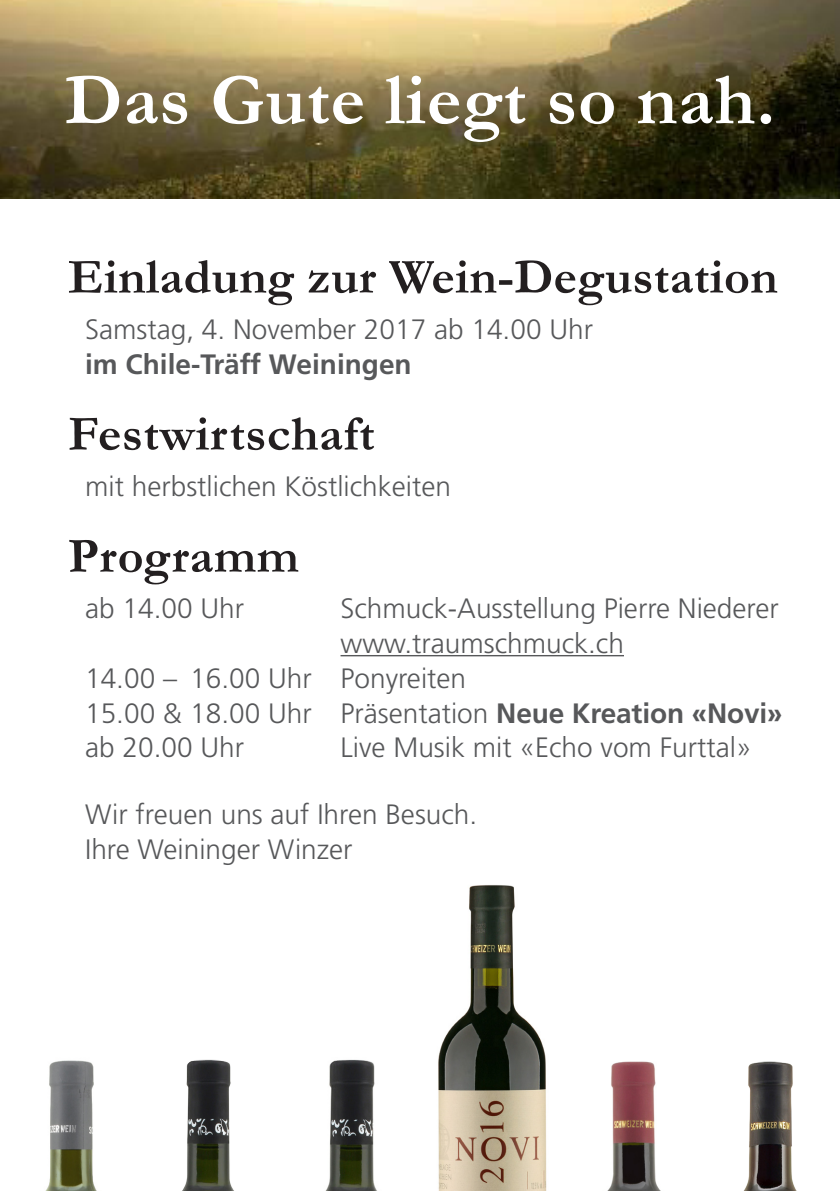
<style>
.page{position:relative;width:840px;height:1191px;background:#fff}
.page>*{position:absolute;margin:0;border:0;box-sizing:border-box;transform-origin:0 0}
.t1{font:700 74px "Garamond";letter-spacing:.01em;color:#fff}
.t2{font:700 50px "Garamond";letter-spacing:.005em;color:#231f20}
.t3{font:300 28px/34.8px "Frutiger LT";color:#57585a}
.t4{font:700 28px "Frutiger LT";color:#57585a}
.s1{font-weight:700}
</style>
<div class="page">
<img style="left:182px;top:1059px;width:52px;height:132px">
<img style="left:743px;top:1061px;width:54px;height:130px">
<img style="left:607px;top:1061px;width:54px;height:130px">
<img style="left:325px;top:1059px;width:52px;height:132px">
<img style="left:45px;top:1060px;width:52px;height:131px">
<img style="left:438px;top:885px;width:109px;height:306px">
<img style="left:0;top:0;width:839px;height:198px">
<hr style="left:340px;top:655px;width:283px;height:1px;background:#57585a">
<h1 class="t1" style="left:65px;top:50px;width:711px">Das Gute liegt so nah.</h1>
<h2 class="t2" style="left:68px;top:243px;width:711px">Einladung zur Wein-Degustation</h2>
<p class="t3" style="left:85px;top:312px;width:509px">Samstag, 4. November 2017 ab 14.00 Uhr</p>
<p class="t4" style="left:85px;top:347px;width:328px">im Chile-Träff Weiningen</p>
<h2 class="t2" style="left:68px;top:400px;width:308px">Festwirtschaft</h2>
<p class="t3" style="left:85px;top:469px;width:367px">mit herbstlichen Köstlichkeiten</p>
<h2 class="t2" style="left:68px;top:522px;width:232px">Programm</h2>
<p class="t3" style="left:85px;top:591px;width:160px">ab 14.00 Uhr</p>
<p class="t3" style="left:340px;top:591px;width:439px">Schmuck-Ausstellung Pierre Niederer</p>
<p class="t3" style="left:340px;top:626px;width:285px">www.traumschmuck.ch</p>
<p class="t3" style="left:85px;top:661px;width:382px">14.00 – 16.00 Uhr Ponyreiten</p>
<p class="t3" style="left:85px;top:696px;width:698px">15.00 &amp; 18.00 Uhr Präsentation <span class="s1">Neue Kreation «Novi»</span></p>
<p class="t3" style="left:85px;top:730px;width:160px">ab 20.00 Uhr</p>
<p class="t3" style="left:340px;top:730px;width:412px">Live Musik mit «Echo vom Furttal»</p>
<p class="t3" style="left:85px;top:797px;width:393px">Wir freuen uns auf Ihren Besuch.<br>Ihre Weininger Winzer</p>
</div>
